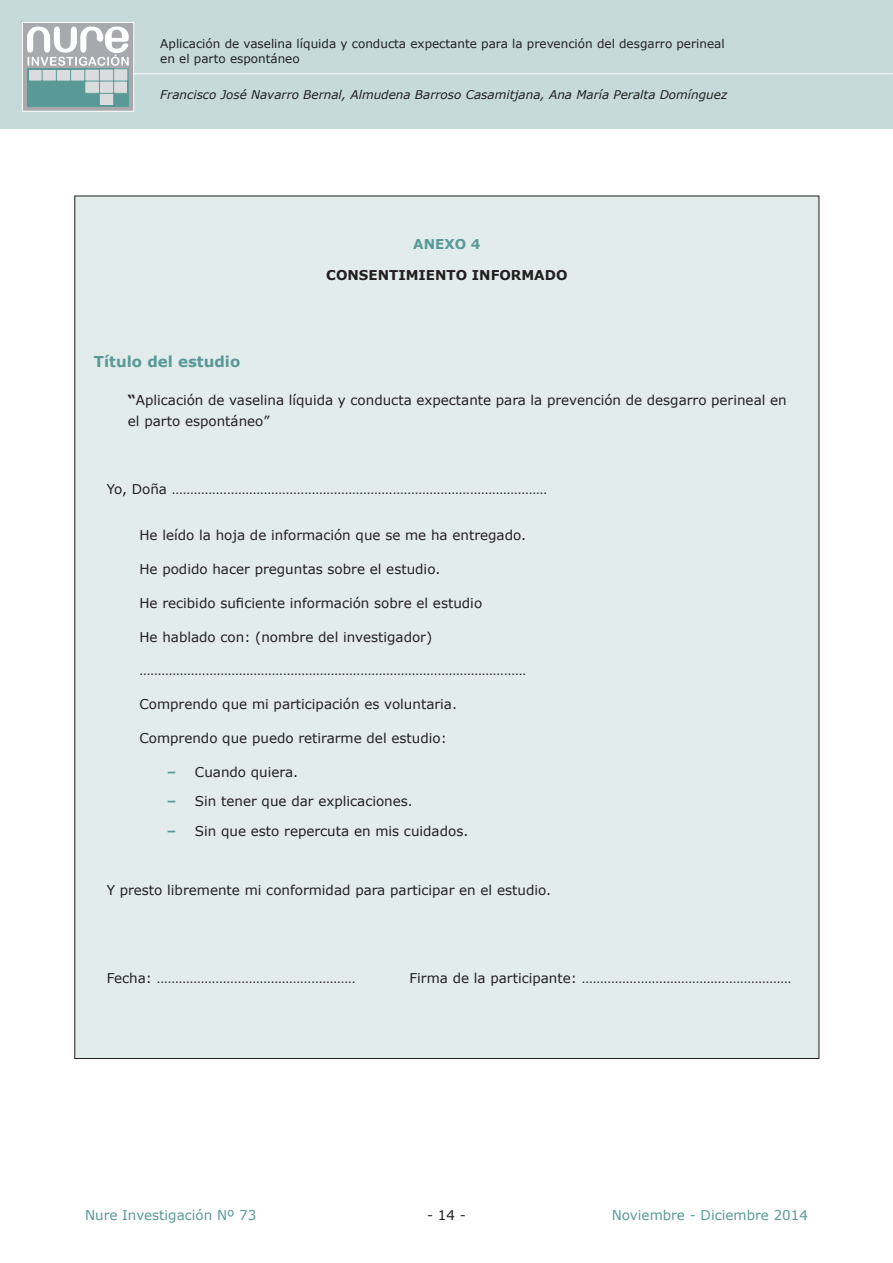
<style>
.page{position:relative;width:893px;height:1263px;background:#fff}
.page>*{position:absolute;margin:0;border:0;box-sizing:border-box;transform-origin:0 0}
.t1{font:18px "Times";color:#fff}
.t2{font:700 15px "Verdana";color:#599a98}
.t3{font:13.5px/21px "Verdana";color:#231f20}
.t4{font:13.5px "Verdana";color:#599a98}
.t5{font:700 13.5px "Verdana";color:#231f20}
.t6{font:700 13.5px "Verdana";color:#599a98}
.t7{font:12px/14.4px "Verdana";color:#231f20}
.t8{font:italic 12px "Verdana";color:#231f20}
.s1{font-weight:700}
.s2{font-weight:700;color:#599a98}
</style>
<div class="page">
<div style="left:0;top:0;width:893px;height:128px;background:#c5dad9"></div>
<div style="left:22px;top:23px;width:112px;height:88px;background:#a8a9ad"></div>
<svg style="left:27px;top:27px;width:102px;height:80px"></svg>
<div style="left:22px;top:22px;width:112px;height:90px;border:1px solid #fff"></div>
<div style="left:75px;top:196px;width:744px;height:862px;background:#e2eceb"></div>
<p class="t7" style="left:160px;top:37px;width:566px">Aplicación de vaselina líquida y conducta expectante para la prevención del desgarro perineal en el parto espontáneo</p>
<p class="t8" style="left:160px;top:86px;width:568px">Francisco José Navarro Bernal, Almudena Barroso Casamitjana, Ana María Peralta Domínguez</p>
<h1 class="t1" style="left:56px;top:56px;width:838px">_____________________________________________________________________________________________</h1>
<p class="t6" style="left:413px;top:234px;width:69px">ANEXO 4</p>
<p class="t5" style="left:326px;top:265px;width:21px">CONSENTIMIENTO</p>
<p class="t5" style="left:472px;top:265px;width:12px">INFORMADO</p>
<p class="t2" style="left:94px;top:351px;width:148px">TÍTULO DEL ESTUDIO</p>
<p class="t3" style="left:128px;top:389px;width:660px"><span class="s1">“</span>Aplicación de vaselina líquida y conducta expectante para la prevención de desgarro perineal en el parto espontáneo”</p>
<p class="t3" style="left:107px;top:478px;width:442px">Yo, Doña …………………………………………………………………………………………</p>
<p class="t3" style="left:139px;top:525px;width:388px">He leído la hoja de información que se me ha entregado.</p>
<p class="t3" style="left:139px;top:558px;width:302px">He podido hacer preguntas sobre el estudio.</p>
<p class="t3" style="left:139px;top:592px;width:344px">He recibido suficiente información sobre el estudio</p>
<p class="t3" style="left:139px;top:626px;width:294px">He hablado con: (nombre del investigador)</p>
<p class="t3" style="left:139px;top:660px;width:388px">……………………………………………………………………………………………</p>
<p class="t3" style="left:139px;top:693px;width:319px">Comprendo que mi participación es voluntaria.</p>
<p class="t3" style="left:139px;top:727px;width:309px">Comprendo que puedo retirarme del estudio:</p>
<p class="t3" style="left:167px;top:761px;width:133px"><span class="s2">–</span> Cuando quiera.</p>
<p class="t3" style="left:167px;top:790px;width:248px"><span class="s2">–</span> Sin tener que dar explicaciones.</p>
<p class="t3" style="left:167px;top:820px;width:303px"><span class="s2">–</span> Sin que esto repercuta en mis cuidados.</p>
<p class="t3" style="left:107px;top:879px;width:446px">Y presto libremente mi conformidad para participar en el estudio.</p>
<p class="t3" style="left:107px;top:967px;width:250px">Fecha: ………………………………………………</p>
<p class="t3" style="left:409px;top:967px;width:384px">Firma de la participante: …………………………………………………</p>
<p class="t4" style="left:85px;top:1206px;width:173px">Nure Investigación Nº 73</p>
<p class="t3" style="left:427px;top:1204px;width:40px">- 14 -</p>
<p class="t4" style="left:612px;top:1206px;width:198px">Noviembre - Diciembre 2014</p>
</div>
